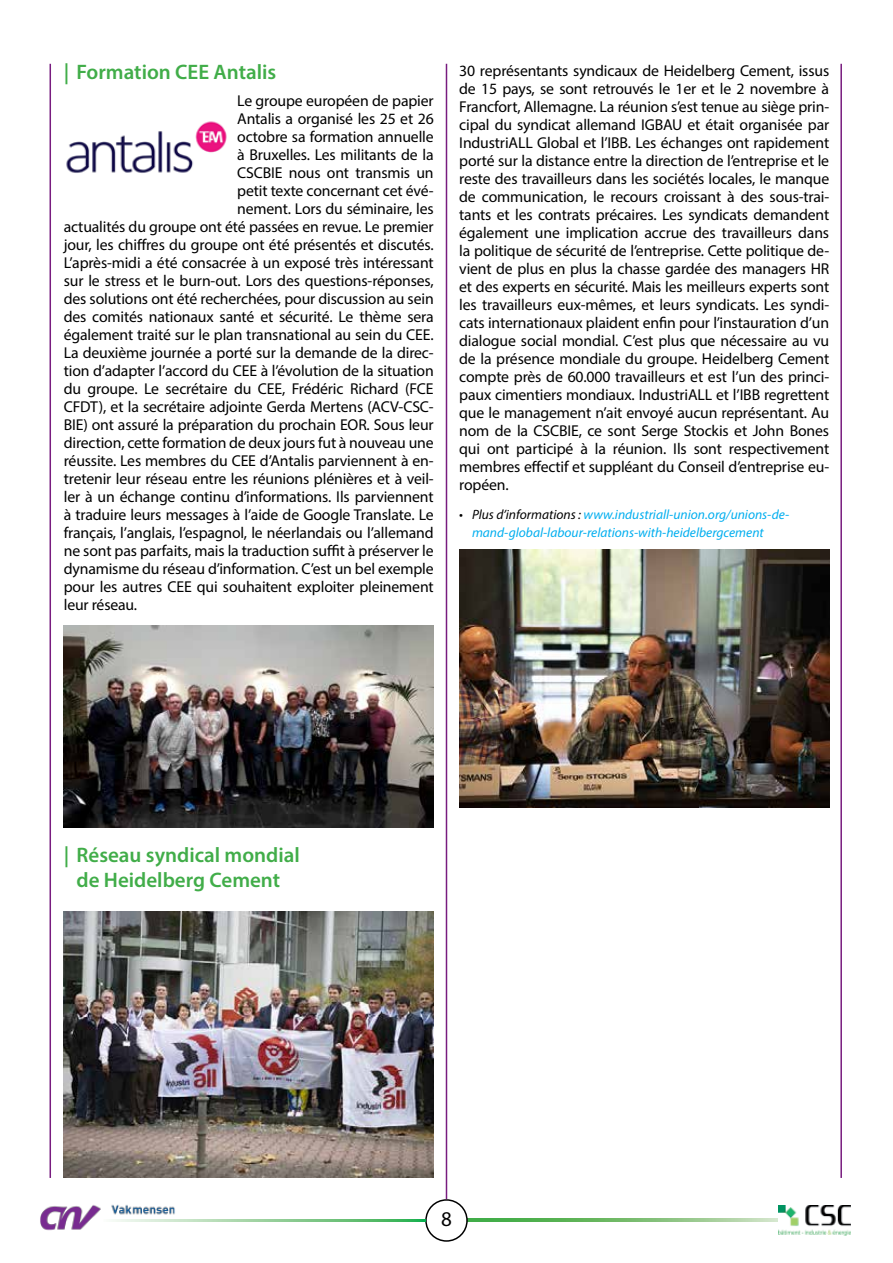
<style>
.page{position:relative;width:893px;height:1263px;background:#fff}
.page>*{position:absolute;margin:0;border:0;box-sizing:border-box;transform-origin:0 0}
.t1{font:600 21px/25.2px "Myriad Pro";color:#41ad49;text-align:center}
.t2{font:21px "Myriad Pro";color:#000}
.t3{font:15.75px/18px "Myriad Pro";letter-spacing:-.01em;color:#000;text-align:justify}
.t4{font:italic 13.5px/18px "Myriad Pro";color:#00aeef}
.s1{color:#000}
</style>
<div class="page">
<svg style="left:468px;top:1219px;width:310px;height:3px"></svg>
<div style="left:425px;top:1199px;width:43px;height:43px;border:2px solid #000;border-radius:50%"></div>
<svg style="left:179px;top:1219px;width:246px;height:3px"></svg>
<img style="left:40px;top:1204px;width:139px;height:27px">
<img style="left:779px;top:1205px;width:71px;height:30px">
<hr style="left:446px;top:64px;width:1px;height:1135px;background:#781c7f">
<hr style="left:50px;top:64px;width:1px;height:1114px;background:#781c7f">
<hr style="left:840px;top:64px;width:2px;height:1114px;background:#781c7f">
<img style="left:64px;top:625px;width:370px;height:202px">
<img style="left:66px;top:121px;width:161px;height:52px">
<img style="left:459px;top:550px;width:370px;height:257px">
<img style="left:64px;top:911px;width:370px;height:267px">
<h1 class="t1" style="left:64px;top:59px;width:214px">| Formation CEE Antalis</h1>
<p class="t3" style="left:237px;top:91px;width:198px">Le groupe européen de papier</p>
<p class="t3" style="left:237px;top:109px;width:198px">Antalis a organisé les 25 et 26</p>
<p class="t3" style="left:237px;top:127px;width:198px">octobre sa formation annuelle</p>
<p class="t3" style="left:237px;top:145px;width:198px">à Bruxelles. Les militants de la</p>
<p class="t3" style="left:237px;top:163px;width:198px">CSCBIE nous ont transmis un</p>
<p class="t3" style="left:237px;top:181px;width:198px">petit texte concernant cet évé-</p>
<p class="t3" style="left:237px;top:199px;width:198px">nement. Lors du séminaire, les</p>
<p class="t3" style="left:64px;top:217px;width:371px">actualités du groupe ont été passées en revue. Le premier</p>
<p class="t3" style="left:64px;top:235px;width:371px">jour, les chiffres du groupe ont été présentés et discutés.</p>
<p class="t3" style="left:64px;top:253px;width:371px">L’après-midi a été consacrée à un exposé très intéressant</p>
<p class="t3" style="left:64px;top:271px;width:371px">sur le stress et le burn-out. Lors des questions-réponses,</p>
<p class="t3" style="left:64px;top:289px;width:371px">des solutions ont été recherchées, pour discussion au sein</p>
<p class="t3" style="left:64px;top:307px;width:371px">des comités nationaux santé et sécurité. Le thème sera</p>
<p class="t3" style="left:64px;top:325px;width:371px">également traité sur le plan transnational au sein du CEE.</p>
<p class="t3" style="left:64px;top:343px;width:371px">La deuxième journée a porté sur la demande de la direc-</p>
<p class="t3" style="left:64px;top:361px;width:371px">tion d’adapter l’accord du CEE à l’évolution de la situation</p>
<p class="t3" style="left:64px;top:379px;width:371px">du groupe. Le secrétaire du CEE, Frédéric Richard (FCE</p>
<p class="t3" style="left:64px;top:397px;width:371px">CFDT), et la secrétaire adjointe Gerda Mertens (ACV-CSC-</p>
<p class="t3" style="left:64px;top:415px;width:371px">BIE) ont assuré la préparation du prochain EOR. Sous leur</p>
<p class="t3" style="left:64px;top:433px;width:371px">direction, cette formation de deux jours fut à nouveau une</p>
<p class="t3" style="left:64px;top:451px;width:371px">réussite. Les membres du CEE d’Antalis parviennent à en-</p>
<p class="t3" style="left:64px;top:469px;width:371px">tretenir leur réseau entre les réunions plénières et à veil-</p>
<p class="t3" style="left:64px;top:487px;width:371px">ler à un échange continu d’informations. Ils parviennent</p>
<p class="t3" style="left:64px;top:505px;width:371px">à traduire leurs messages à l’aide de Google Translate. Le</p>
<p class="t3" style="left:64px;top:523px;width:371px">français, l’anglais, l’espagnol, le néerlandais ou l’allemand</p>
<p class="t3" style="left:64px;top:541px;width:371px">ne sont pas parfaits, mais la traduction suffit à préserver le</p>
<p class="t3" style="left:64px;top:559px;width:371px">dynamisme du réseau d’information. C’est un bel exemple</p>
<p class="t3" style="left:64px;top:577px;width:371px">pour les autres CEE qui souhaitent exploiter pleinement</p>
<p class="t3" style="left:64px;top:595px;width:75px">leur réseau.</p>
<p class="t3" style="left:459px;top:61px;width:371px">30 représentants syndicaux de Heidelberg Cement, issus de 15 pays, se sont retrouvés le 1er et le 2 novembre à Francfort, Allemagne. La réunion s’est tenue au siège prin&shy;cipal du syndicat allemand IGBAU et était organisée par IndustriALL Global et l’IBB. Les échanges ont rapidement porté sur la distance entre la direction de l’entreprise et le reste des travailleurs dans les sociétés locales, le manque de communication, le recours croissant à des sous-trai&shy;tants et les contrats précaires. Les syndicats demandent également une implication accrue des travailleurs dans la politique de sécurité de l’entreprise. Cette politique de&shy;vient de plus en plus la chasse gardée des managers HR et des experts en sécurité. Mais les meilleurs experts sont les travailleurs eux-mêmes, et leurs syndicats. Les syndi&shy;cats internationaux plaident enfin pour l’instauration d’un dialogue social mondial. C’est plus que nécessaire au vu de la présence mondiale du groupe. Heidelberg Cement compte près de 60.000 travailleurs et est l’un des princi&shy;paux cimentiers mondiaux. IndustriALL et l’IBB regrettent que le management n’ait envoyé aucun représentant. Au nom de la CSCBIE, ce sont Serge Stockis et John Bones qui ont participé à la réunion. Ils sont respectivement membres effectif et suppléant du Conseil d’entreprise eu&shy;ropéen.</p>
<p class="t4" style="left:472px;top:505px;width:319px;text-indent:-13px"><span class="s1">• Plus d’informations :</span> www.industriall-union.org/unions-de&shy;mand-global-labour-relations-with-heidelbergcement</p>
<h1 class="t1" style="left:64px;top:841px;width:238px">| Réseau syndical mondial de Heidelberg Cement</h1>
<h1 class="t2" style="left:441px;top:1205px;width:12px">8</h1>
</div>
